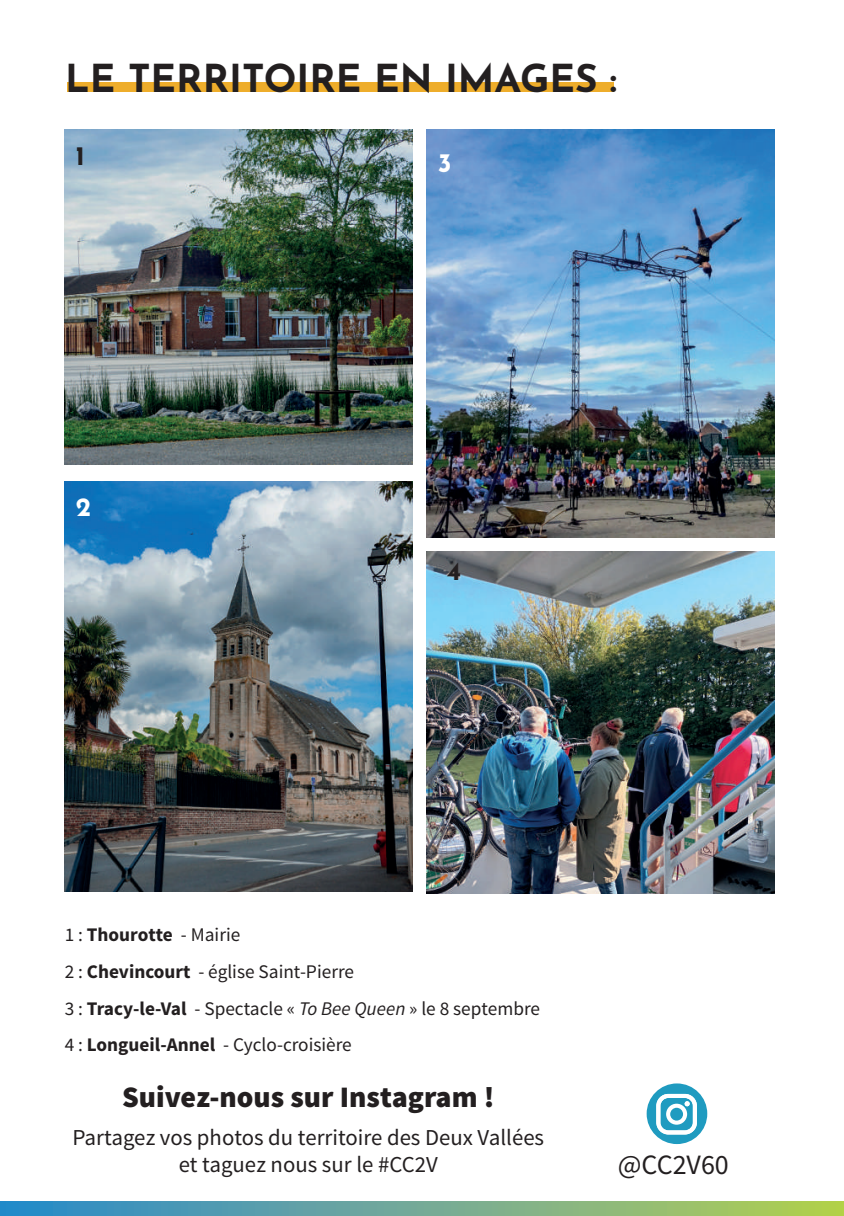
<style>
.page{position:relative;width:844px;height:1216px;background:#fff}
.page>*{position:absolute;margin:0;border:0;box-sizing:border-box;transform-origin:0 0}
.t1{font:700 38.5px "Josefin Sans";color:#231f20}
.t2{font:900 29.75px "Source Sans Pro";color:#231f20}
.t3{font:28px "Source Sans Pro";color:#231f20}
.t4{font:700 26.25px "Josefin Sans";color:#231f20}
.t5{font:700 26.25px "Josefin Sans";color:#fff}
.t6{font:22.75px/27.3px "Source Sans Pro";color:#231f20;text-align:center}
.t7{font:19.25px/36.8px "Source Sans Pro";color:#231f20}
.s1{font-weight:700}
.s2{font-style:italic}
</style>
<div class="page">
<img style="left:427px;top:129px;width:347px;height:408px">
<div style="left:68px;top:82px;width:545px;height:10px;background:#eead2b"></div>
<div style="left:646px;top:1083px;width:61px;height:60px;background:#1f9bc0;border-radius:50%"></div>
<svg style="left:656px;top:1093px;width:40px;height:41px"></svg>
<img style="left:65px;top:129px;width:347px;height:335px">
<img style="left:65px;top:481px;width:347px;height:410px">
<img style="left:427px;top:551px;width:347px;height:342px">
<hr style="left:843px;top:1104px;width:1px;height:111px;background:#e6e7e9">
<svg style="left:0;top:1201px;width:843px;height:14px"></svg>
<h1 class="t1" style="left:65px;top:44px;width:553px">LE TERRITOIRE EN IMAGES :</h1>
<h3 class="t4" style="left:76px;top:132px;width:11px">1</h3>
<h3 class="t5" style="left:438px;top:139px;width:15px">3</h3>
<h3 class="t5" style="left:76px;top:484px;width:17px">2</h3>
<h3 class="t4" style="left:446px;top:548px;width:16px">4</h3>
<p class="t7" style="left:65px;top:916px;width:476px">1 : <span class="s1">Thourotte</span> - Mairie<br>2 : <span class="s1">Chevincourt</span> - église Saint-Pierre<br>3 : <span class="s1">Tracy-le-Val</span> - Spectacle « <span class="s2">To Bee Queen</span> » le 8 septembre 4 : <span class="s1">Longueil-Annel</span> - Cyclo-croisière</p>
<h2 class="t2" style="left:122px;top:1077px;width:374px">Suivez-nous sur Instagram !</h2>
<p class="t6" style="left:72px;top:1124px;width:473px">Partagez vos photos du territoire des Deux Vallées et taguez nous sur le #CC2V</p>
<h3 class="t3" style="left:617px;top:1146px;width:113px">@CC2V60</h3>
</div>
